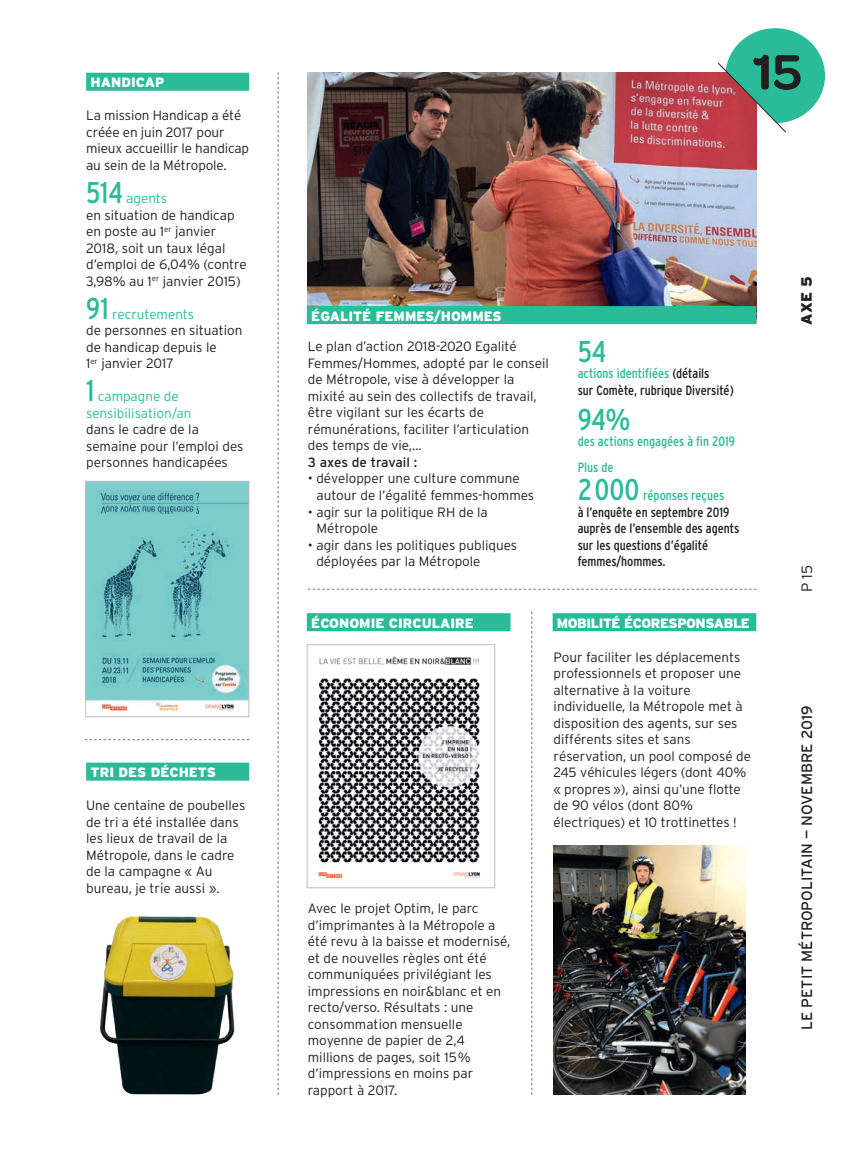
<style>
.page{position:relative;width:851px;height:1149px;background:#fff}
.page>*{position:absolute;margin:0;border:0;box-sizing:border-box;transform-origin:0 0}
.Texte_courant{font:600 52.5px "Omnes";color:#231f20}
.Texte_courant-2{font:condensed 30px "Interstate";color:#2abb98}
.t1{font:15px "Interstate";color:#231f20}
.t2{font:900 15px "Interstate";color:#231f20}
.t3{font:300 15px "Interstate";color:#231f20}
.Texte_courant-3{font:300 13.5px/16.5px "Interstate";color:#231f20}
.Texte_courant-4{font:condensed 13.5px/16.5px "Interstate";color:#231f20}
.sus-titre-vert{font:900 13.5px "Interstate";color:#fff}
.Texte_courant-5{font:condensed 13.5px "Interstate";color:#2abb98}
.sus-titre-vert-2{font:900 13.5px "Interstate";letter-spacing:-.03em;color:#fff}
.Texte_courant-6{font:13.5px "Interstate";letter-spacing:-.005em;color:#231f20}
.s1{color:#2abb98}
</style>
<div class="page">
<img style="left:307px;top:72px;width:449px;height:234px">
<svg style="left:716px;top:28px;width:108px;height:105px"></svg>
<img style="left:318px;top:656px;width:162px;height:222px">
<div style="left:307px;top:644px;width:188px;height:243px;border:1px solid #bcbdc0"></div>
<img style="left:553px;top:845px;width:192px;height:249px">
<img style="left:100px;top:916px;width:135px;height:179px">
<div style="left:86px;top:73px;width:163px;height:18px;background:#2abb98"></div>
<div style="left:86px;top:762px;width:163px;height:18px;background:#2abb98"></div>
<img style="left:87px;top:483px;width:160px;height:228px">
<div style="left:85px;top:481px;width:164px;height:235px;border:1px solid #bcbdc0"></div>
<svg style="left:278px;top:72px;width:1px;height:1022px"></svg>
<svg style="left:85px;top:739px;width:164px;height:1px"></svg>
<div style="left:307px;top:613px;width:203px;height:18px;background:#2abb98"></div>
<div style="left:552px;top:613px;width:204px;height:18px;background:#2abb98"></div>
<svg style="left:308px;top:588px;width:448px;height:1px"></svg>
<svg style="left:531px;top:611px;width:1px;height:483px"></svg>
<div style="left:307px;top:306px;width:449px;height:18px;background:#2abb98"></div>
<p class="sus-titre-vert" style="left:91px;top:75px;width:75px">HANDICAP</p>
<p class="Texte_courant-3" style="left:86px;top:107px;width:164px">La mission Handicap a été créée en juin 2017 pour mieux accueillir le handicap au sein de la Métropole.</p>
<p class="Texte_courant-2" style="left:86px;top:176px;width:38px">514</p>
<p class="Texte_courant-3" style="left:86px;top:190px;width:162px;text-indent:40px"><span class="s1">agents<br></span>en situation de handicap en poste au 1<sup>er</sup> janvier<br>2018, soit un taux légal d’emploi de 6,04% (contre<br>3,98% au 1<sup>er</sup> janvier 2015)</p>
<p class="Texte_courant-2" style="left:86px;top:291px;width:24px">91</p>
<p class="Texte_courant-3" style="left:86px;top:305px;width:158px;text-indent:26px"><span class="s1">recrutements<br></span>de personnes en situation de handicap depuis le<br>1<sup>er</sup> janvier 2017</p>
<p class="Texte_courant-2" style="left:86px;top:374px;width:10px">1</p>
<p class="Texte_courant-3" style="left:86px;top:388px;width:159px;text-indent:12px"><span class="s1">campagne de sensibilisation/an<br></span>dans le cadre de la semaine pour l’emploi des personnes handicapées</p>
<p class="sus-titre-vert" style="left:91px;top:764px;width:127px">TRI DES DÉCHETS</p>
<p class="Texte_courant-3" style="left:86px;top:797px;width:161px">Une centaine de poubelles de tri a été installée dans les lieux de travail de la<br>Métropole, dans le cadre de la campagne « Au bureau, je trie aussi ».</p>
<p class="Texte_courant" style="left:752px;top:42px;width:51px">15</p>
<p class="sus-titre-vert" style="left:311px;top:308px;width:192px">ÉGALITÉ FEMMES/HOMMES</p>
<p class="Texte_courant-3" style="left:308px;top:338px;width:242px">Le plan d’action 2018-2020 Egalité Femmes/Hommes, adopté par le conseil de Métropole, vise à développer la mixité au sein des collectifs de travail, être vigilant sur les écarts de rémunérations, faciliter l’articulation des temps de vie,...</p>
<p class="Texte_courant-6" style="left:308px;top:454px;width:111px">3 axes de travail :</p>
<p class="Texte_courant-3" style="left:316px;top:470px;width:219px;text-indent:-9px">• développer une culture commune autour de l’égalité femmes-hommes</p>
<p class="Texte_courant-3" style="left:316px;top:503px;width:173px;text-indent:-9px">• agir sur la politique RH de la<br>Métropole</p>
<p class="Texte_courant-3" style="left:316px;top:536px;width:202px;text-indent:-9px">• agir dans les politiques publiques déployées par la Métropole</p>
<p class="Texte_courant-2" style="left:577px;top:334px;width:30px">54</p>
<p class="Texte_courant-4" style="left:577px;top:365px;width:158px"><span class="s1">actions identifiées</span> (détails<br>sur Comète, rubrique Diversité)</p>
<p class="Texte_courant-2" style="left:577px;top:402px;width:55px">94%</p>
<p class="Texte_courant-5" style="left:577px;top:434px;width:159px">des actions engagées à fin 2019</p>
<p class="Texte_courant-5" style="left:577px;top:459px;width:37px">Plus de</p>
<p class="Texte_courant-2" style="left:577px;top:472px;width:63px">2000</p>
<p class="Texte_courant-4" style="left:577px;top:487px;width:163px;text-indent:65px"><span class="s1">réponses reçues<br></span>à l’enquête en septembre 2019 auprès de l’ensemble des agents sur les questions d’égalité femmes/hommes.</p>
<p class="t2" style="left:798px;top:324px;width:50px;rotate:-90deg">AXE 5</p>
<p class="t3" style="left:798px;top:592px;width:28px;rotate:-90deg">P 15</p>
<p class="sus-titre-vert" style="left:311px;top:615px;width:164px">ÉCONOMIE CIRCULAIRE</p>
<p class="sus-titre-vert-2" style="left:556px;top:615px;width:195px">MOBILITÉ ÉCORESPONSABLE</p>
<p class="Texte_courant-3" style="left:308px;top:899px;width:204px">Avec le projet Optim, le parc d’imprimantes à la Métropole a été revu à la baisse et modernisé, et de nouvelles règles ont été communiquées privilégiant les impressions en noir&amp;blanc et en recto/verso. Résultats : une consommation mensuelle moyenne de papier de 2,4 millions de pages, soit 15% d’impressions en moins par rapport à 2017.</p>
<p class="Texte_courant-3" style="left:553px;top:648px;width:199px">Pour faciliter les déplacements professionnels et proposer une alternative à la voiture individuelle, la Métropole met à disposition des agents, sur ses différents sites et sans réservation, un pool composé de<br>245 véhicules légers (dont 40% « propres »), ainsi qu’une flotte de 90 vélos (dont 80% électriques) et 10 trottinettes !</p>
<p class="t1" style="left:798px;top:1029px;width:325px;rotate:-90deg">LE PETIT MÉTROPOLITAIN — NOVEMBRE 2019</p>
</div>
